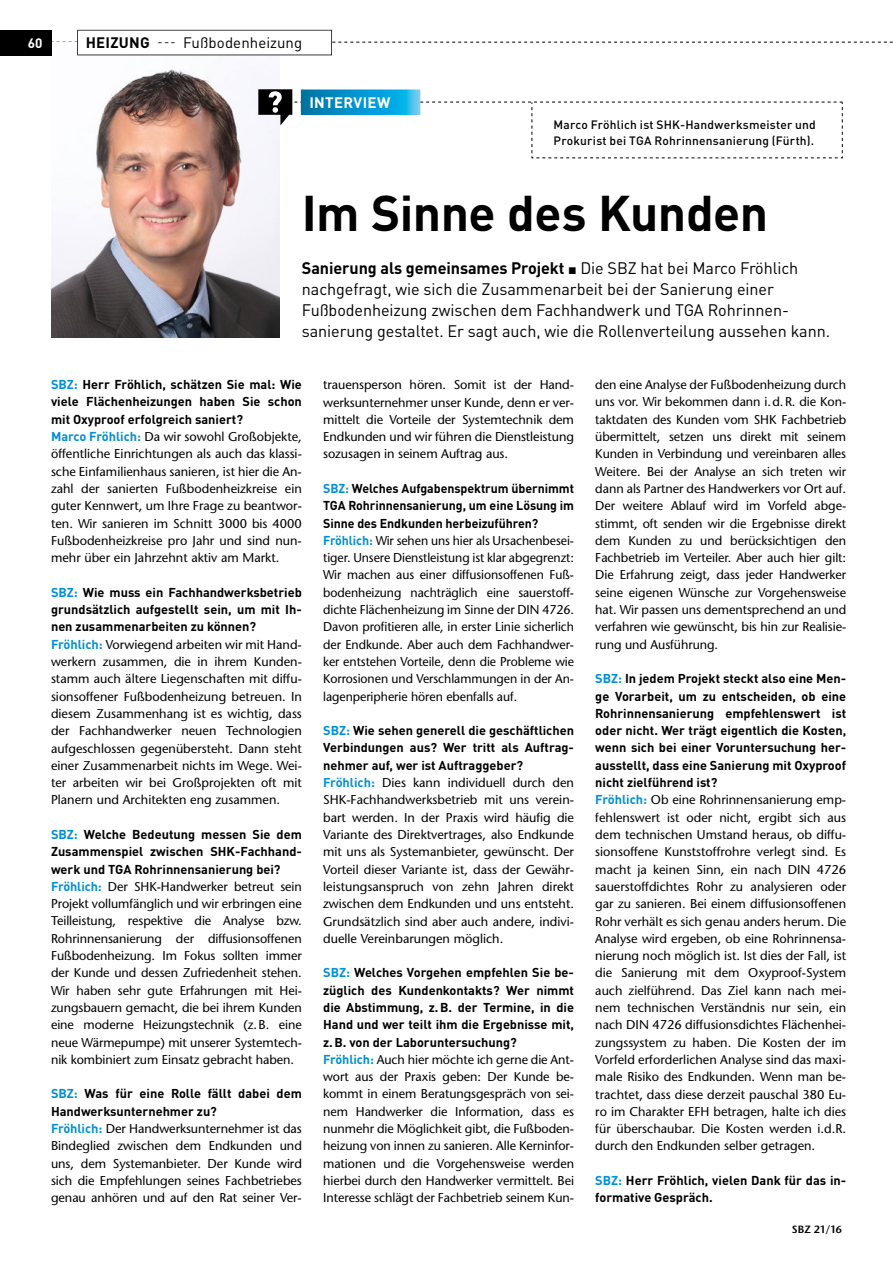
<style>
.page{position:relative;width:893px;height:1263px;background:#fff}
.page>*{position:absolute;margin:0;border:0;box-sizing:border-box;transform-origin:0 0}
.t1{font:700 49.5px "DIN Pro";letter-spacing:-.01em;color:#000}
.t2{font:16.5px/21px "DIN Pro";letter-spacing:-.005em;color:#000}
.t3{font:15px "DIN Pro";letter-spacing:.005em;color:#000}
.t4{font:700 15px "DIN Pro";letter-spacing:.02em;color:#fff}
.t5{font:700 13.5px "DIN Pro";color:#fff}
.t6{font:500 12.75px/17.2px "Stone Sans Std";letter-spacing:-.005em;color:#000;text-align:justify}
.t7{font:700 12.75px/17.2px "DIN Pro";color:#000;text-align:justify}
.t8{font:500 12px/15.8px "DIN Pro";letter-spacing:.015em;color:#000}
.t9{font:600 10.5px "Stone Sans Std";color:#000}
.s1{font-weight:700}
.s2{font-size:12px}
.s3{color:#0090d6}
.s4{font-family:"DIN Pro";font-weight:700;color:#0090d6}
</style>
<div class="page">
<svg style="left:51px;top:42px;width:842px;height:1px"></svg>
<img style="left:51px;top:43px;width:229px;height:294px">
<svg style="left:77px;top:30px;width:255px;height:25px"></svg>
<div style="left:78px;top:31px;width:253px;height:24px;background:#fff"></div>
<div style="left:0;top:30px;width:51px;height:25px;background:#000"></div>
<svg style="left:258px;top:89px;width:585px;height:70px"></svg>
<p class="t5" style="left:28px;top:32px;width:16px">60</p>
<p class="t3" style="left:86px;top:33px;width:218px"><span class="s1">HEIZUNG</span> <span class="s2">---</span> Fußbodenheizung</p>
<p class="t4" style="left:309px;top:90px;width:83px">INTERVIEW</p>
<p class="t8" style="left:554px;top:116px;width:264px">Marco Fröhlich ist SHK-Handwerksmeister und<br>Prokurist bei TGA Rohrinnensanierung (Fürth).</p>
<h1 class="t1" style="left:302px;top:172px;width:468px">Im Sinne des Kunden</h1>
<p class="t2" style="left:302px;top:257px;width:530px"><span class="s1">Sanierung als gemeinsames Projekt</span> ▪ Die SBZ hat bei Marco Fröhlich nachgefragt, wie sich die Zusammenarbeit bei der Sanierung einer Fußbodenheizung zwischen dem Fachhandwerk und TGA Rohrinnen&shy;sanierung gestaltet. Er sagt auch, wie die Rollenverteilung aussehen kann.</p>
<p class="t7" style="left:51px;top:374px;width:252px"><span class="s3">SBZ:</span> Herr Fröhlich, schätzen Sie mal: Wie viele Flächenheizungen haben Sie schon mit Oxyproof erfolgreich saniert?</p>
<p class="t6" style="left:51px;top:428px;width:252px"><span class="s4">Marco Fröhlich:</span> Da wir sowohl Großobjekte, öffentliche Einrichtungen als auch das klassi&shy;sche Einfamilienhaus sanieren, ist hier die An&shy;zahl der sanierten Fußbodenheizkreise ein guter Kennwert, um Ihre Frage zu beantwor&shy;ten. Wir sanieren im Schnitt 3000 bis 4000<br>Fußbodenheizkreise pro Jahr und sind nun&shy;mehr über ein Jahrzehnt aktiv am Markt.</p>
<p class="t7" style="left:51px;top:582px;width:252px"><span class="s3">SBZ:</span> Wie muss ein Fachhandwerksbetrieb grundsätzlich aufgestellt sein, um mit Ih&shy;nen zusammenarbeiten zu können?</p>
<p class="t6" style="left:51px;top:636px;width:252px"><span class="s4">Fröhlich:</span> Vorwiegend arbeiten wir mit Hand&shy;werkern zusammen, die in ihrem Kunden&shy;stamm auch ältere Liegenschaften mit diffu&shy;sionsoffener Fußbodenheizung betreuen. In diesem Zusammenhang ist es wichtig, dass der Fachhandwerker neuen Technologien aufgeschlossen gegenübersteht. Dann steht einer Zusammenarbeit nichts im Wege. Wei&shy;ter arbeiten wir bei Großprojekten oft mit Planern und Architekten eng zusammen.</p>
<p class="t7" style="left:51px;top:824px;width:252px"><span class="s3">SBZ:</span> Welche Bedeutung messen Sie dem Zusammenspiel zwischen SHK-Fachhand&shy;werk und TGA Rohrinnensanierung bei?</p>
<p class="t6" style="left:51px;top:878px;width:252px"><span class="s4">Fröhlich:</span> Der SHK-Handwerker betreut sein Projekt vollumfänglich und wir erbringen eine Teilleistung, respektive die Analyse bzw.<br>Rohrinnensanierung der diffusionsoffenen Fußbodenheizung. Im Fokus sollten immer der Kunde und dessen Zufriedenheit stehen.<br>Wir haben sehr gute Erfahrungen mit Hei&shy;zungsbauern gemacht, die bei ihrem Kunden eine moderne Heizungstechnik (z.B. eine neue Wärmepumpe) mit unserer Systemtech&shy;nik kombiniert zum Einsatz gebracht haben.</p>
<p class="t7" style="left:51px;top:1084px;width:252px"><span class="s3">SBZ:</span> Was für eine Rolle fällt dabei dem<br>Handwerksunternehmer zu?</p>
<p class="t6" style="left:51px;top:1120px;width:252px"><span class="s4">Fröhlich:</span> Der Handwerksunternehmer ist das Bindeglied zwischen dem Endkunden und uns, dem Systemanbieter. Der Kunde wird sich die Empfehlungen seines Fachbetriebes genau anhören und auf den Rat seiner Ver-</p>
<p class="t6" style="left:323px;top:376px;width:252px">trauensperson hören. Somit ist der Hand&shy;werksunternehmer unser Kunde, denn er ver&shy;mittelt die Vorteile der Systemtechnik dem Endkunden und wir führen die Dienstleistung sozusagen in seinem Auftrag aus.</p>
<p class="t7" style="left:323px;top:478px;width:252px"><span class="s3">SBZ:</span> Welches Aufgabenspektrum übernimmt TGA Rohrinnensanierung, um eine Lösung im Sinne des Endkunden herbeizuführen?</p>
<p class="t6" style="left:323px;top:532px;width:252px"><span class="s4">Fröhlich:</span> Wir sehen uns hier als Ursachenbesei&shy;tiger. Unsere Dienstleistung ist klar abgegrenzt:<br>Wir machen aus einer diffusionsoffenen Fuß&shy;bodenheizung nachträglich eine sauerstoff&shy;dichte Flächenheizung im Sinne der DIN 4726.<br>Davon profitieren alle, in erster Linie sicherlich der Endkunde. Aber auch dem Fachhandwer&shy;ker entstehen Vorteile, denn die Probleme wie Korrosionen und Verschlammungen in der An&shy;lagenperipherie hören ebenfalls auf.</p>
<p class="t7" style="left:323px;top:720px;width:252px"><span class="s3">SBZ:</span> Wie sehen generell die geschäftlichen Verbindungen aus? Wer tritt als Auftrag&shy;nehmer auf, wer ist Auftraggeber?</p>
<p class="t6" style="left:323px;top:774px;width:252px"><span class="s4">Fröhlich:</span> Dies kann individuell durch den SHK-Fachhandwerksbetrieb mit uns verein&shy;bart werden. In der Praxis wird häufig die Variante des Direktvertrages, also Endkunde mit uns als Systemanbieter, gewünscht. Der Vorteil dieser Variante ist, dass der Gewähr&shy;leistungsanspruch von zehn Jahren direkt zwischen dem Endkunden und uns entsteht.<br>Grundsätzlich sind aber auch andere, indivi&shy;duelle Vereinbarungen möglich.</p>
<p class="t7" style="left:323px;top:963px;width:252px"><span class="s3">SBZ:</span> Welches Vorgehen empfehlen Sie be&shy;züglich des Kundenkontakts? Wer nimmt die Abstimmung, z.B. der Termine, in die Hand und wer teilt ihm die Ergebnisse mit, z.B. von der Laboruntersuchung?</p>
<p class="t6" style="left:323px;top:1051px;width:252px"><span class="s4">Fröhlich:</span> Auch hier möchte ich gerne die Ant&shy;wort aus der Praxis geben: Der Kunde be&shy;kommt in einem Beratungsgespräch von sei&shy;nem Handwerker die Information, dass es nunmehr die Möglichkeit gibt, die Fußboden&shy;heizung von innen zu sanieren. Alle Kerninfor&shy;mationen und die Vorgehensweise werden hierbei durch den Handwerker vermittelt. Bei Interesse schlägt der Fachbetrieb seinem Kun-</p>
<p class="t6" style="left:595px;top:376px;width:252px">den eine Analyse der Fußbodenheizung durch uns vor. Wir bekommen dann i.d.R. die Kon&shy;taktdaten des Kunden vom SHK Fachbetrieb übermittelt, setzen uns direkt mit seinem Kunden in Verbindung und vereinbaren alles Weitere. Bei der Analyse an sich treten wir dann als Partner des Handwerkers vor Ort auf.<br>Der weitere Ablauf wird im Vorfeld abge&shy;stimmt, oft senden wir die Ergebnisse direkt dem Kunden zu und berücksichtigen den Fachbetrieb im Verteiler. Aber auch hier gilt:<br>Die Erfahrung zeigt, dass jeder Handwerker seine eigenen Wünsche zur Vorgehensweise hat. Wir passen uns dementsprechend an und verfahren wie gewünscht, bis hin zur Realisie&shy;rung und Ausführung.</p>
<p class="t7" style="left:595px;top:668px;width:252px"><span class="s3">SBZ:</span> In jedem Projekt steckt also eine Men&shy;ge Vorarbeit, um zu entscheiden, ob eine Rohrinnensanierung empfehlenswert ist oder nicht. Wer trägt eigentlich die Kosten, wenn sich bei einer Voruntersuchung her&shy;ausstellt, dass eine Sanierung mit Oxyproof nicht zielführend ist?</p>
<p class="t6" style="left:595px;top:791px;width:252px"><span class="s4">Fröhlich:</span> Ob eine Rohrinnensanierung emp&shy;fehlenswert ist oder nicht, ergibt sich aus dem technischen Umstand heraus, ob diffu&shy;sionsoffene Kunststoffrohre verlegt sind. Es macht ja keinen Sinn, ein nach DIN 4726 sauerstoffdichtes Rohr zu analysieren oder gar zu sanieren. Bei einem diffusionsoffenen Rohr verhält es sich genau anders herum. Die Analyse wird ergeben, ob eine Rohrinnensa&shy;nierung noch möglich ist. Ist dies der Fall, ist die Sanierung mit dem Oxyproof-System auch zielführend. Das Ziel kann nach mei&shy;nem technischen Verständnis nur sein, ein nach DIN 4726 diffusionsdichtes Flächenhei&shy;zungssystem zu haben. Die Kosten der im Vorfeld erforderlichen Analyse sind das maxi&shy;male Risiko des Endkunden. Wenn man be&shy;trachtet, dass diese derzeit pauschal 380 Eu&shy;ro im Charakter EFH betragen, halte ich dies für überschaubar. Die Kosten werden i.d.R. durch den Endkunden selber getragen.</p>
<p class="t7" style="left:595px;top:1170px;width:252px"><span class="s3">SBZ:</span> Herr Fröhlich, vielen Dank für das in&shy;formative Gespräch.</p>
<p class="t9" style="left:792px;top:1223px;width:52px">SBZ 21/16</p>
</div>
